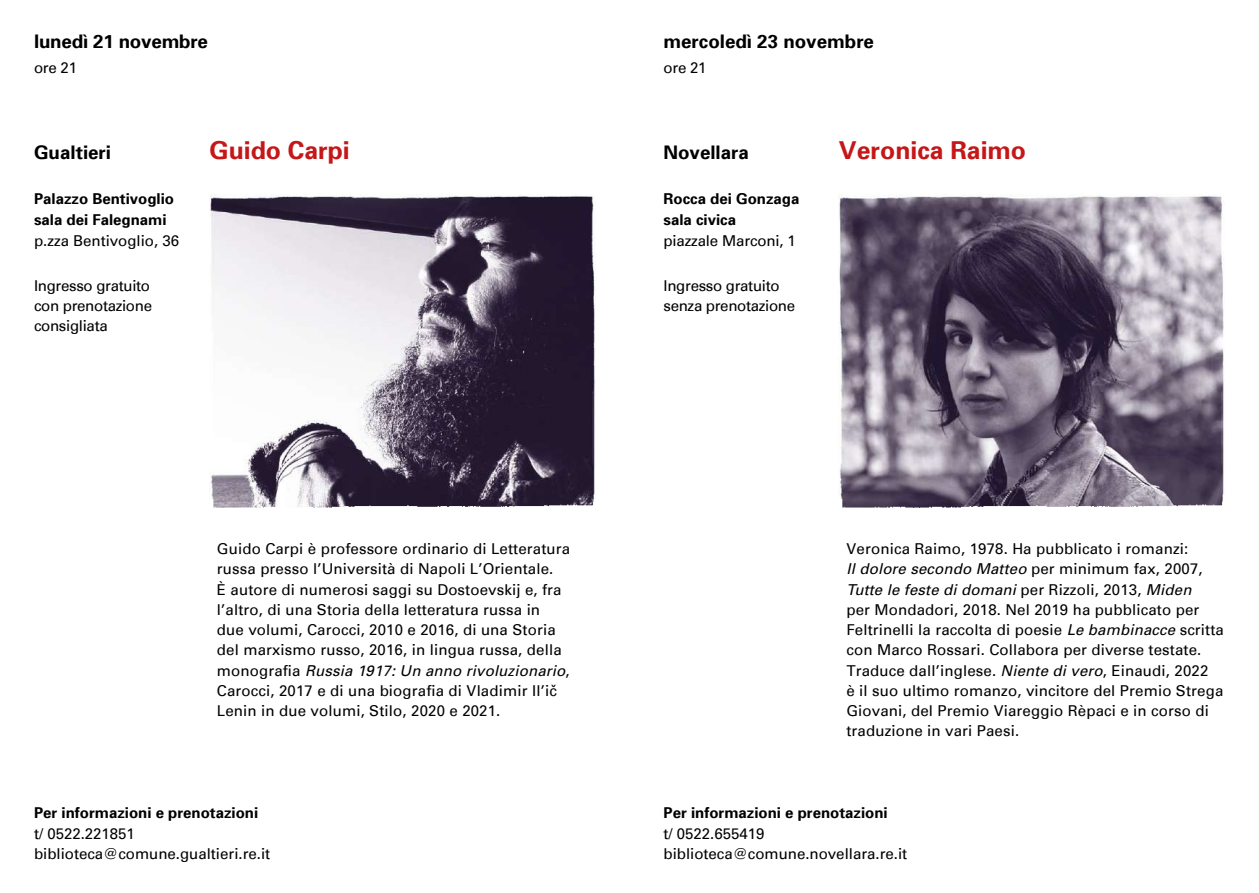
<style>
.page{position:relative;width:1259px;height:893px;background:#fff}
.page>*{position:absolute;margin:0;border:0;box-sizing:border-box;transform-origin:0 0}
.t1{font:700 24.75px "Univers 65";color:#c51718}
.t2{font:700 18.75px "Univers 65";color:#000}
.t3{font:15px/20.2px "Univers";letter-spacing:.01em;color:#000}
.t4{font:700 15px/21px "Univers 65";color:#000}
.t5{font:15px/20.2px "Univers";letter-spacing:-.02em;color:#000}
.t6{font:15px "Univers";letter-spacing:-.01em;color:#000}
.s1{font-style:italic}
</style>
<div class="page">
<img style="left:209px;top:194px;width:386px;height:306px">
<img style="left:839px;top:194px;width:385px;height:306px">
<img style="left:213px;top:500px;width:381px;height:8px">
<img style="left:842px;top:500px;width:381px;height:8px">
<p class="t2" style="left:34px;top:29px;width:175px">lunedì 21 novembre</p>
<p class="t3" style="left:34px;top:57px;width:44px">ore 21</p>
<p class="t2" style="left:34px;top:141px;width:79px">Gualtieri</p>
<p class="t4" style="left:34px;top:188px;width:142px">Palazzo Bentivoglio sala dei Falegnami</p>
<p class="t3" style="left:34px;top:231px;width:147px">p.zza Bentivoglio, 36</p>
<p class="t5" style="left:34px;top:276px;width:120px">Ingresso gratuito con prenotazione consigliata</p>
<h1 class="t1" style="left:209px;top:134px;width:142px">Guido Carpi</h1>
<p class="t3" style="left:217px;top:539px;width:355px">Guido Carpi è professore ordinario di Letteratura russa presso l’Università di Napoli L’Orientale.<br>È autore di numerosi saggi su Dostoevskij e, fra l’altro, di una Storia della letteratura russa in due volumi, Carocci, 2010 e 2016, di una Storia del marxismo russo, 2016, in lingua russa, della monografia <span class="s1">Russia 1917: Un anno rivoluzionario</span>, Carocci, 2017 e di una biografia di Vladimir Il’ič Lenin in due volumi, Stilo, 2020 e 2021.</p>
<p class="t4" style="left:34px;top:802px;width:226px">Per informazioni e prenotazioni</p>
<p class="t3" style="left:34px;top:823px;width:238px">t/ 0522.221851 biblioteca@comune.gualtieri.re.it</p>
<p class="t2" style="left:663px;top:29px;width:212px">mercoledì 23 novembre</p>
<p class="t3" style="left:663px;top:57px;width:44px">ore 21</p>
<p class="t2" style="left:663px;top:141px;width:87px">Novellara</p>
<p class="t4" style="left:663px;top:188px;width:137px">Rocca dei Gonzaga sala civica</p>
<p class="t6" style="left:663px;top:232px;width:134px">piazzale Marconi, 1</p>
<p class="t5" style="left:663px;top:276px;width:133px">Ingresso gratuito senza prenotazione</p>
<h1 class="t1" style="left:839px;top:134px;width:189px">Veronica Raimo</h1>
<p class="t3" style="left:846px;top:539px;width:379px">Veronica Raimo, 1978. Ha pubblicato i romanzi:<br><span class="s1">Il dolore secondo Matteo</span> per minimum fax, 2007, <span class="s1">Tutte le feste di domani</span> per Rizzoli, 2013, <span class="s1">Miden<br></span>per Mondadori, 2018. Nel 2019 ha pubblicato per Feltrinelli la raccolta di poesie <span class="s1">Le bambinacce</span> scritta con Marco Rossari. Collabora per diverse testate.<br>Traduce dall’inglese. <span class="s1">Niente di vero</span>, Einaudi, 2022<br>è il suo ultimo romanzo, vincitore del Premio Strega Giovani, del Premio Viareggio Rèpaci e in corso di traduzione in vari Paesi.</p>
<p class="t4" style="left:663px;top:802px;width:226px">Per informazioni e prenotazioni</p>
<p class="t3" style="left:663px;top:823px;width:245px">t/ 0522.655419 biblioteca@comune.novellara.re.it</p>
</div>
